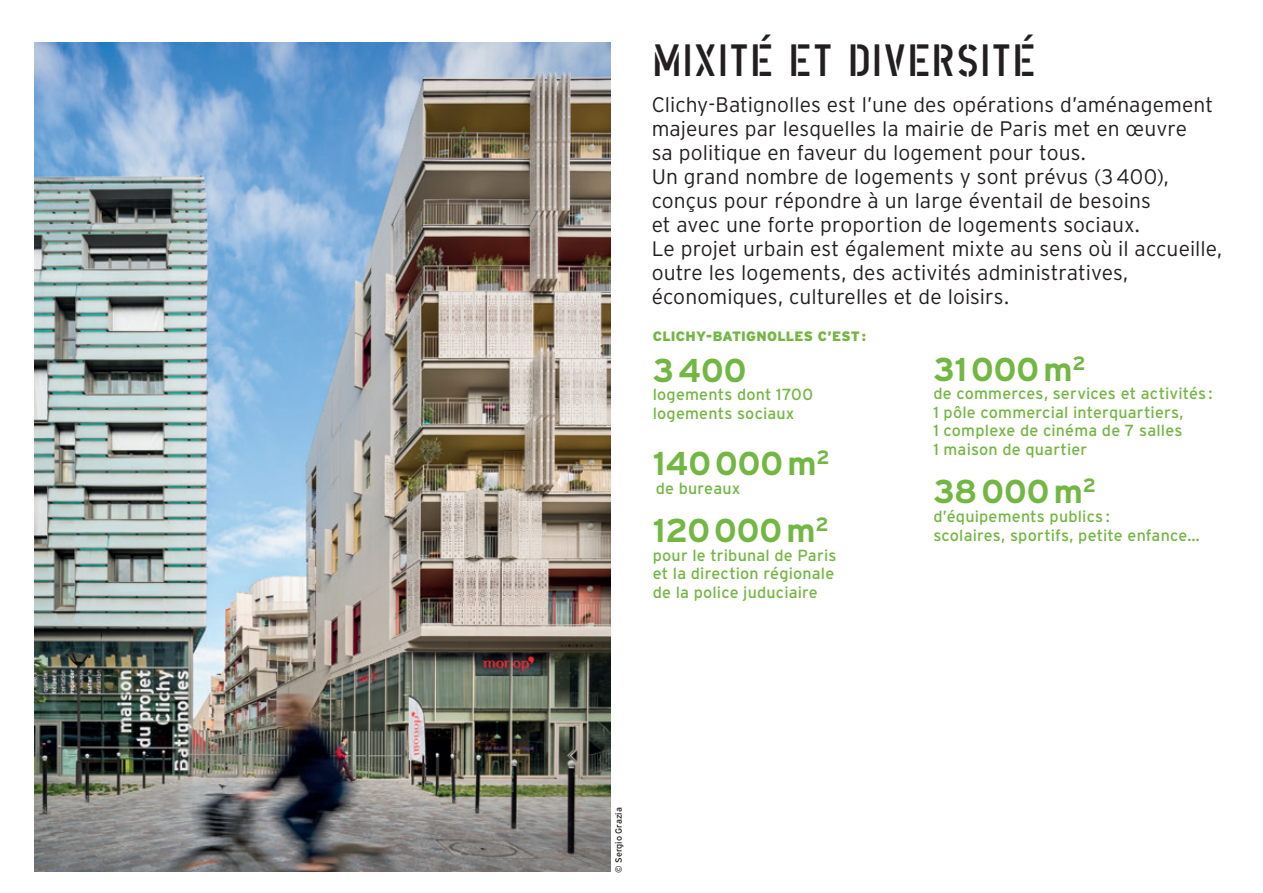
<style>
.page{position:relative;width:1263px;height:893px;background:#fff}
.page>*{position:absolute;margin:0;border:0;box-sizing:border-box;transform-origin:0 0}
.t1{font:45px "Din Semavip";letter-spacing:.01em;color:#231f20}
.t2{font:700 33px "Interstate";color:#73b743}
.t3{font:300 21px/24px "Interstate";letter-spacing:.005em;color:#231f20}
.t4{font:16.05px/18.6px "Interstate";letter-spacing:.01em;color:#73b743}
.t5{font:900 13.65px "Interstate";letter-spacing:.015em;color:#73b743}
.t6{font:9px "Interstate";color:#231f20}
</style>
<div class="page">
<img style="left:34px;top:43px;width:576px;height:829px">
<p class="t1" style="left:652px;top:35px;width:386px">MIXITÉ ET DIVERSITÉ</p>
<p class="t3" style="left:652px;top:93px;width:572px">Clichy-Batignolles est l’une des opérations d’aménagement majeures par lesquelles la mairie de Paris met en œuvre<br>sa politique en faveur du logement pour tous.<br>Un grand nombre de logements y sont prévus (3 400), conçus pour répondre à un large éventail de besoins<br>et avec une forte proportion de logements sociaux.<br>Le projet urbain est également mixte au sens où il accueille, outre les logements, des activités administratives, économiques, culturelles et de loisirs.</p>
<p class="t5" style="left:653px;top:328px;width:215px">CLICHY-BATIGNOLLES C’EST :</p>
<p class="t2" style="left:653px;top:352px;width:95px">3400</p>
<p class="t4" style="left:653px;top:385px;width:162px">logements dont 1700 logements sociaux</p>
<p class="t2" style="left:653px;top:445px;width:178px">140 000 m<sup>2</sup></p>
<p class="t4" style="left:656px;top:478px;width:86px">de bureaux</p>
<p class="t2" style="left:653px;top:512px;width:177px">120 000 m<sup>2</sup></p>
<p class="t4" style="left:653px;top:545px;width:185px">pour le tribunal de Paris et la direction régionale de la police juduciaire</p>
<p class="t2" style="left:933px;top:351px;width:154px">31 000 m<sup>2</sup></p>
<p class="t4" style="left:933px;top:384px;width:281px">de commerces, services et activités :<br>1 pôle commercial interquartiers,<br>1 complexe de cinéma de 7 salles<br>1 maison de quartier</p>
<p class="t2" style="left:933px;top:473px;width:164px">38 000 m<sup>2</sup></p>
<p class="t4" style="left:933px;top:507px;width:268px">d’équipements publics :<br>scolaires, sportifs, petite enfance…</p>
<p class="t6" style="left:613px;top:873px;width:67px;rotate:-90deg">© Sergio Grazia</p>
</div>
